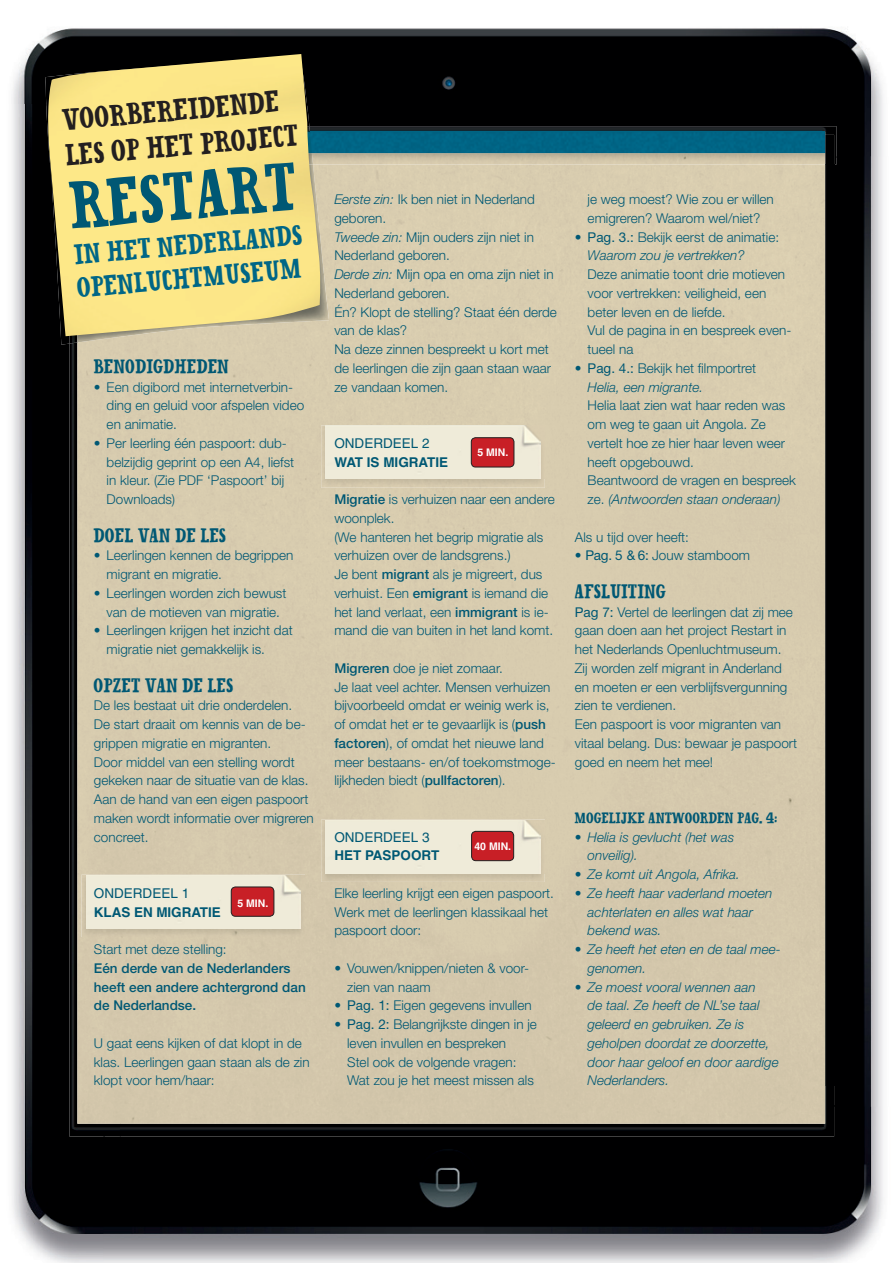
<style>
.page{position:relative;width:893px;height:1263px;background:#fff}
.page>*{position:absolute;margin:0;border:0;box-sizing:border-box;transform-origin:0 0}
.t1{font:66px "Oklahoma Deputy";color:#005874}
.t2{font:29.55px/35.5px "Oklahoma Deputy";color:#231f20}
.t3{font:27.75px/33.3px "Oklahoma Deputy";color:#006686}
.t4{font:19.5px "Oklahoma Deputy";color:#005874}
.t5{font:15px "Oklahoma Deputy";color:#005874}
.t6{font:300 13.5px/18.8px "Helvetica Neue";color:#005874}
.t7{font:italic 300 13.5px/18.8px "Helvetica Neue";color:#005874}
.t8{font:500 13.5px/18.8px "Helvetica Neue";color:#005874}
.t9{font:700 13.5px "Helvetica";letter-spacing:-.005em;color:#005874}
.t10{font:13.5px "Helvetica";color:#005874}
.t11{font:700 10.5px "Helvetica";color:#fff}
.s1{font-style:italic}
.s2{font-weight:500}
.s3{font-weight:400}
</style>
<div class="page">
<img style="left:12px;top:28px;width:871px;height:76px">
<img style="left:12px;top:104px;width:38px;height:1155px">
<img style="left:50px;top:345px;width:53px;height:918px">
<img style="left:103px;top:1107px;width:780px;height:156px">
<img style="left:320px;top:104px;width:563px;height:52px">
<img style="left:834px;top:156px;width:49px;height:951px">
<img style="left:69px;top:345px;width:51px;height:791px">
<img style="left:120px;top:1086px;width:714px;height:50px">
<img style="left:825px;top:164px;width:9px;height:922px">
<img style="left:320px;top:126px;width:517px;height:38px">
<div style="left:320px;top:132px;width:505px;height:21px;background:#006585"></div>
<img style="left:81px;top:875px;width:224px;height:62px">
<img style="left:86px;top:875px;width:223px;height:53px">
<div style="left:231px;top:887px;width:43px;height:29px;background:#c81f26;border-radius:4px"></div>
<div style="left:231px;top:887px;width:43px;height:29px;border:1px solid #231f20;border-radius:4px"></div>
<img style="left:69px;top:336px;width:8px;height:8px">
<img style="left:77px;top:164px;width:252px;height:178px">
<img style="left:48px;top:54px;width:272px;height:282px">
<img style="left:321px;top:820px;width:224px;height:62px">
<img style="left:326px;top:820px;width:223px;height:53px">
<img style="left:321px;top:425px;width:224px;height:63px">
<img style="left:326px;top:426px;width:223px;height:53px">
<div style="left:472px;top:831px;width:42px;height:30px;background:#c81f26;border-radius:4px"></div>
<div style="left:471px;top:831px;width:43px;height:30px;border:1px solid #231f20;border-radius:4px"></div>
<div style="left:471px;top:438px;width:43px;height:29px;background:#c81f26;border-radius:4px"></div>
<div style="left:471px;top:437px;width:43px;height:30px;border:1px solid #231f20;border-radius:4px"></div>
<h2 class="t2" style="left:61px;top:102px;width:235px;rotate:-5deg">VOORBEREIDENDE<br>LES OP HET PROJECT</h2>
<h1 class="t1" style="left:67px;top:165px;width:230px;rotate:-5deg">RESTART</h1>
<h3 class="t3" style="left:73px;top:238px;width:230px;rotate:-5deg">IN HET NEDERLANDS openluchtmuseum</h3>
<h3 class="t4" style="left:94px;top:354px;width:137px">BENODIGDHEDEN</h3>
<p class="t6" style="left:107px;top:377px;width:199px;text-indent:-13px">• Een digibord met internetverbin&shy;ding en geluid voor afspelen video en animatie.</p>
<p class="t6" style="left:107px;top:433px;width:189px;text-indent:-13px">• Per leerling één paspoort: dub&shy;belzijdig geprint op een A4, liefst in kleur. (Zie PDF ‘Paspoort’ bij<br>Downloads)</p>
<h3 class="t4" style="left:94px;top:523px;width:134px">DOEL VAN DE LES</h3>
<p class="t6" style="left:107px;top:546px;width:188px;text-indent:-13px">• Leerlingen kennen de begrippen migrant en migratie.</p>
<p class="t6" style="left:94px;top:583px;width:194px;text-align:center">• Leerlingen worden zich bewust van de motieven van migratie.</p>
<p class="t6" style="left:107px;top:621px;width:188px;text-indent:-13px">• Leerlingen krijgen het inzicht dat migratie niet gemakkelijk is.</p>
<h3 class="t4" style="left:94px;top:673px;width:141px">OPZET VAN DE LES</h3>
<p class="t6" style="left:94px;top:696px;width:221px">De les bestaat uit drie onderdelen.<br>De start draait om kennis van de be&shy;grippen migratie en migranten.<br>Door middel van een stelling wordt gekeken naar de situatie van de klas.<br>Aan de hand van een eigen paspoort maken wordt informatie over migreren concreet.</p>
<p class="t10" style="left:94px;top:885px;width:97px">ONDERDEEL 1</p>
<p class="t9" style="left:94px;top:904px;width:128px">KLAS EN MIGRATIE</p>
<p class="t6" style="left:94px;top:940px;width:134px">Start met deze stelling:</p>
<p class="t8" style="left:94px;top:958px;width:213px">Eén derde van de Nederlanders heeft een andere achtergrond dan de Nederlandse.</p>
<p class="t6" style="left:94px;top:1033px;width:217px">U gaat eens kijken of dat klopt in de klas. Leerlingen gaan staan als de zin klopt voor hem/haar:</p>
<p class="t11" style="left:237px;top:896px;width:32px">5 MIN.</p>
<p class="t6" style="left:334px;top:190px;width:224px"><span class="s1">Eerste zin:</span> Ik ben niet in Nederland geboren.<br><span class="s1">Tweede zin:</span> Mijn ouders zijn niet in<br>Nederland geboren.<br><span class="s1">Derde zin:</span> Mijn opa en oma zijn niet in<br>Nederland geboren.<br>Én? Klopt de stelling? Staat één derde van de klas?<br>Na deze zinnen bespreekt u kort met de leerlingen die zijn gaan staan waar ze vandaan komen.</p>
<p class="t10" style="left:334px;top:435px;width:97px">ONDERDEEL 2</p>
<p class="t9" style="left:334px;top:454px;width:115px">WAT IS MIGRATIE</p>
<p class="t6" style="left:334px;top:490px;width:222px"><span class="s2">Migratie</span> is verhuizen naar een andere woonplek.<br>(We hanteren het begrip migratie als verhuizen over de landsgrens.)<br>Je bent <span class="s2">migrant</span> als je migreert, dus verhuist. Een <span class="s2">emigrant</span> is iemand die het land verlaat, een <span class="s2">immigrant</span> is ie&shy;mand die van buiten in het land komt.</p>
<p class="t6" style="left:334px;top:658px;width:223px"><span class="s2">Migreren</span> doe je niet zomaar.<br>Je laat veel achter. Mensen verhuizen bijvoorbeeld omdat er weinig werk is, of omdat het er te gevaarlijk is (<span class="s2">push factoren</span>), of omdat het nieuwe land meer bestaans- en/of toekomstmoge&shy;lijkheden biedt (<span class="s2">pullfactoren</span>).</p>
<p class="t11" style="left:477px;top:446px;width:32px">5 MIN.</p>
<p class="t10" style="left:334px;top:829px;width:97px">ONDERDEEL 3</p>
<p class="t9" style="left:334px;top:847px;width:106px">HET PASPOORT</p>
<p class="t6" style="left:334px;top:883px;width:221px">Elke leerling krijgt een eigen paspoort.<br>Werk met de leerlingen klassikaal het paspoort door:</p>
<p class="t6" style="left:347px;top:958px;width:184px;text-indent:-13px">• Vouwen/knippen/nieten &amp; voor&shy;zien van naam</p>
<p class="t6" style="left:334px;top:996px;width:199px">• <span class="s3">Pag. 1:</span> Eigen gegevens invullen</p>
<p class="t6" style="left:347px;top:1015px;width:191px;text-indent:-13px">• <span class="s3">Pag. 2:</span> Belangrijkste dingen in je leven invullen en bespreken<br>Stel ook de volgende vragen:<br>Wat zou je het meest missen als</p>
<p class="t11" style="left:474px;top:840px;width:38px">40 MIN.</p>
<p class="t6" style="left:588px;top:190px;width:188px">je weg moest? Wie zou er willen emigreren? Waarom wel/niet?</p>
<p class="t6" style="left:588px;top:227px;width:193px;text-indent:-13px">• <span class="s3">Pag. 3.:</span> Bekijk eerst de animatie:<br><span class="s1">Waarom zou je vertrekken?</span></p>
<p class="t6" style="left:588px;top:265px;width:205px">Deze animatie toont drie motieven voor vertrekken: veiligheid, een beter leven en de liefde.<br>Vul de pagina in en bespreek even&shy;tueel na</p>
<p class="t6" style="left:588px;top:358px;width:170px;text-indent:-13px">• <span class="s3">Pag. 4.:</span> Bekijk het filmportret<br><span class="s1">Helia, een migrante.</span></p>
<p class="t6" style="left:588px;top:396px;width:210px">Helia laat zien wat haar reden was om weg te gaan uit Angola. Ze vertelt hoe ze hier haar leven weer heeft opgebouwd.<br>Beantwoord de vragen en bespreek ze. <span class="s1">(Antwoorden staan onderaan)</span></p>
<p class="t6" style="left:575px;top:527px;width:116px">Als u tijd over heeft:</p>
<p class="t6" style="left:575px;top:546px;width:177px">• <span class="s3">Pag. 5 &amp; 6:</span> Jouw stamboom</p>
<h3 class="t4" style="left:575px;top:579px;width:93px">AFSLUITING</h3>
<p class="t6" style="left:575px;top:602px;width:224px"><span class="s3">Pag 7:</span> Vertel de leerlingen dat zij mee gaan doen aan het project Restart in het Nederlands Openluchtmuseum.<br>Zij worden zelf migrant in Anderland en moeten er een verblijfsvergunning zien te verdienen.<br>Een paspoort is voor migranten van vitaal belang. Dus: bewaar je paspoort goed en neem het mee!</p>
<p class="t5" style="left:575px;top:808px;width:204px">MOGELIJKE ANTWOORDEN PAG. 4:</p>
<p class="t7" style="left:588px;top:827px;width:148px;text-indent:-13px">• Helia is gevlucht (het was onveilig).</p>
<p class="t7" style="left:575px;top:865px;width:167px">• Ze komt uit Angola, Afrika.</p>
<p class="t7" style="left:588px;top:883px;width:186px;text-indent:-13px">• Ze heeft haar vaderland moeten achterlaten en alles wat haar bekend was.</p>
<p class="t7" style="left:588px;top:940px;width:195px;text-indent:-13px">• Ze heeft het eten en de taal mee&shy;genomen.</p>
<p class="t7" style="left:588px;top:977px;width:193px;text-indent:-13px">• Ze moest vooral wennen aan<br>de taal. Ze heeft de NL’se taal geleerd en gebruiken. Ze is geholpen doordat ze doorzette, door haar geloof en door aardige<br>Nederlanders.</p>
</div>
